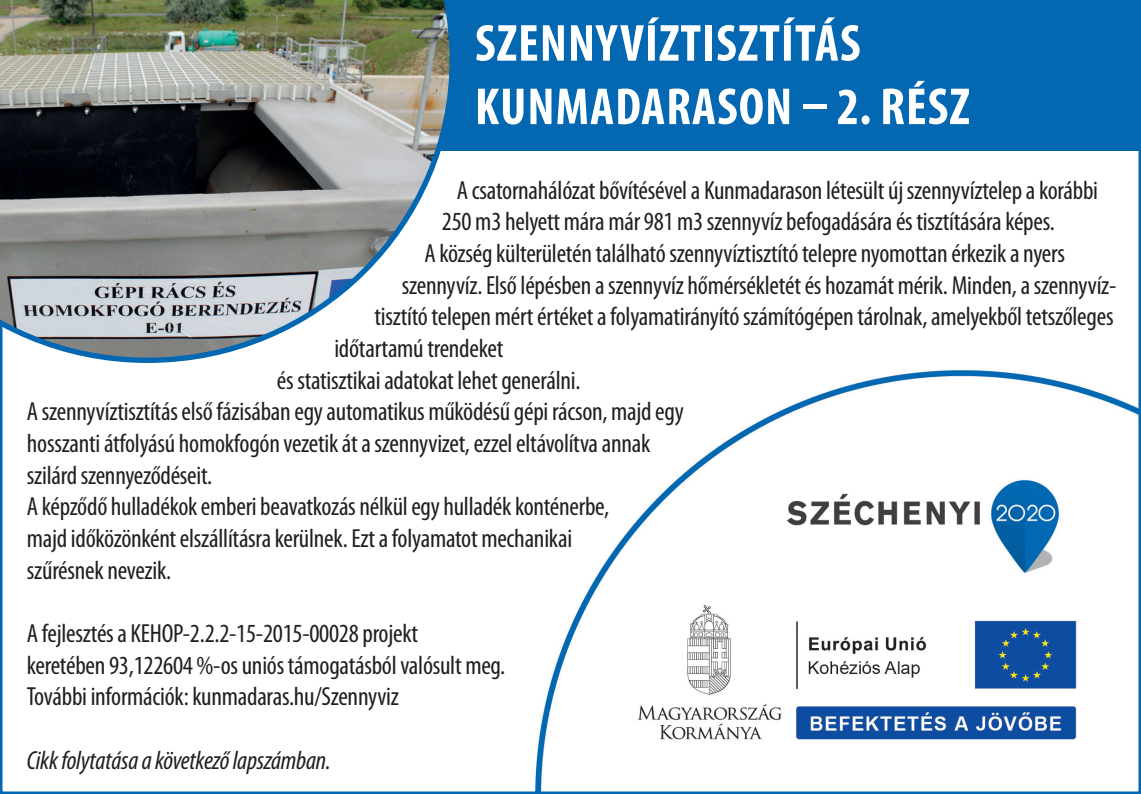
<style>
.page{position:relative;width:1141px;height:794px;background:#fff}
.page>*{position:absolute;margin:0;border:0;box-sizing:border-box;transform-origin:0 0}
.t1{font:700 condensed 52.5px/63.5px "Myriad Pro";letter-spacing:.02em;color:#fff}
.t2{font:condensed 26.25px/31.8px "Myriad Pro";letter-spacing:-.01em;color:#231f20}
.t3{font:italic condensed 26.25px "Myriad Pro";letter-spacing:-.01em;color:#231f20}
</style>
<div class="page">
<div style="left:0;top:0;width:1141px;height:151px;background:#0367b2"></div>
<img style="left:535px;top:370px;width:603px;height:421px">
<img style="left:0;top:0;width:450px;height:363px">
<h1 class="t1" style="left:475px;top:10px;width:496px">SZENNYVÍZTISZTÍTÁS<br>KUNMADARASON – 2. RÉSZ</h1>
<p class="t2" style="left:457px;top:174px;width:643px">A csatornahálózat bővítésével a Kunmadarason létesült új szennyvíztelep a korábbi</p>
<p class="t2" style="left:442px;top:205px;width:614px">250 m3 helyett mára már 981 m3 szennyvíz befogadására és tisztítására képes.</p>
<p class="t2" style="left:424px;top:237px;width:642px">A község külterületén található szennyvíztisztító telepre nyomottan érkezik a nyers</p>
<p class="t2" style="left:402px;top:269px;width:716px">szennyvíz. Első lépésben a szennyvíz hőmérsékletét és hozamát mérik. Minden, a szennyvíz-</p>
<p class="t2" style="left:374px;top:300px;width:741px">tisztító telepen mért értéket a folyamatirányító számítógépen tárolnak, amelyekből tetszőleges</p>
<p class="t2" style="left:334px;top:332px;width:170px">időtartamú trendeket</p>
<p class="t2" style="left:277px;top:364px;width:305px">és statisztikai adatokat lehet generálni.</p>
<p class="t2" style="left:27px;top:395px;width:658px">A szennyvíztisztítás első fázisában egy automatikus működésű gépi rácson, majd egy</p>
<p class="t2" style="left:27px;top:427px;width:625px">hosszanti átfolyású homokfogón vezetik át a szennyvizet, ezzel eltávolítva annak</p>
<p class="t2" style="left:27px;top:459px;width:187px">szilárd szennyeződéseit.</p>
<p class="t2" style="left:27px;top:490px;width:584px">A képződő hulladékok emberi beavatkozás nélkül egy hulladék konténerbe,</p>
<p class="t2" style="left:27px;top:522px;width:547px">majd időközönként elszállításra kerülnek. Ezt a folyamatot mechanikai</p>
<p class="t2" style="left:27px;top:554px;width:146px">szűrésnek nevezik.</p>
<p class="t2" style="left:27px;top:617px;width:480px">A fejlesztés a KEHOP-2.2.2-15-2015-00028 projekt<br>keretében 93,122604 %-os uniós támogatásból valósult meg.<br>További információk: kunmadaras.hu/Szennyviz</p>
<p class="t3" style="left:27px;top:744px;width:305px">Cikk folytatása a következő lapszámban.</p>
</div>
